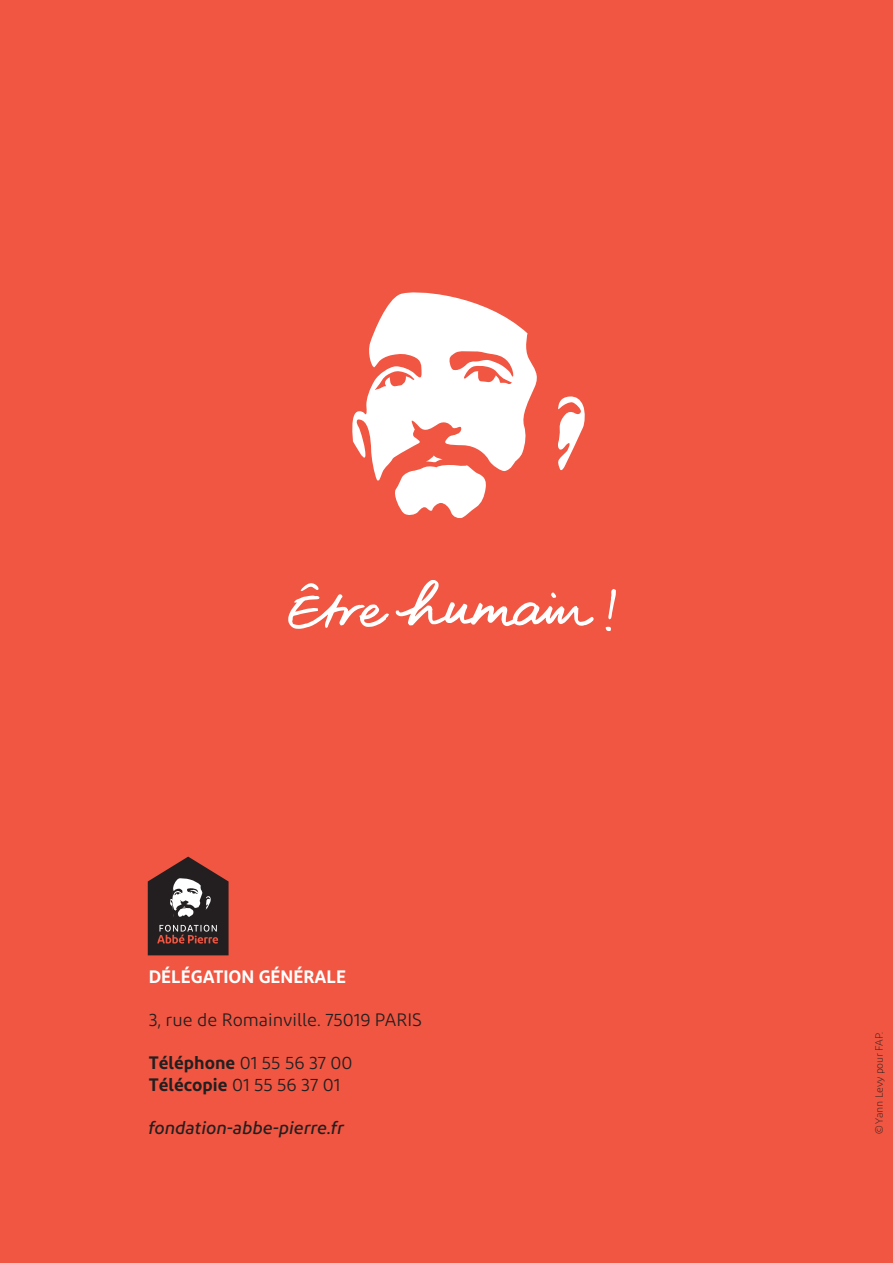
<style>
.page{position:relative;width:893px;height:1263px;background:#f05641}
.page>*{position:absolute;margin:0;border:0;box-sizing:border-box;transform-origin:0 0}
.t1{font:18px "Diodrum";color:#231f20}
.t2{font:italic 500 18px "Diodrum";color:#231f20}
.t3{font:600 18px "Diodrum";color:#fff}
.TEXTE{font:300 10.5px "Diodrum";letter-spacing:-.005em;color:#231f20}
.s1{font-weight:600}
</style>
<div class="page">
<svg style="left:288px;top:583px;width:101px;height:46px"></svg>
<svg style="left:395px;top:580px;width:199px;height:47px"></svg>
<svg style="left:606px;top:627px;width:5px;height:4px"></svg>
<svg style="left:608px;top:589px;width:8px;height:30px"></svg>
<svg style="left:352px;top:292px;width:233px;height:226px"></svg>
<svg style="left:148px;top:857px;width:81px;height:98px;background:#5b403e"></svg>
<p class="t3" style="left:149px;top:965px;width:199px">DÉLÉGATION GÉNÉRALE</p>
<p class="t1" style="left:149px;top:1009px;width:275px">3, rue de Romainville. 75019 PARIS</p>
<p class="t1" style="left:149px;top:1052px;width:205px"><span class="s1">Téléphone</span> 01 55 56 37 00</p>
<p class="t1" style="left:149px;top:1073px;width:193px"><span class="s1">Télécopie</span> 01 55 56 37 01</p>
<p class="t2" style="left:149px;top:1116px;width:197px">fondation-abbe-pierre.fr</p>
<p class="TEXTE" style="left:873px;top:1134px;width:103px;rotate:-90deg">© Yann Levy pour FAP.</p>
</div>
